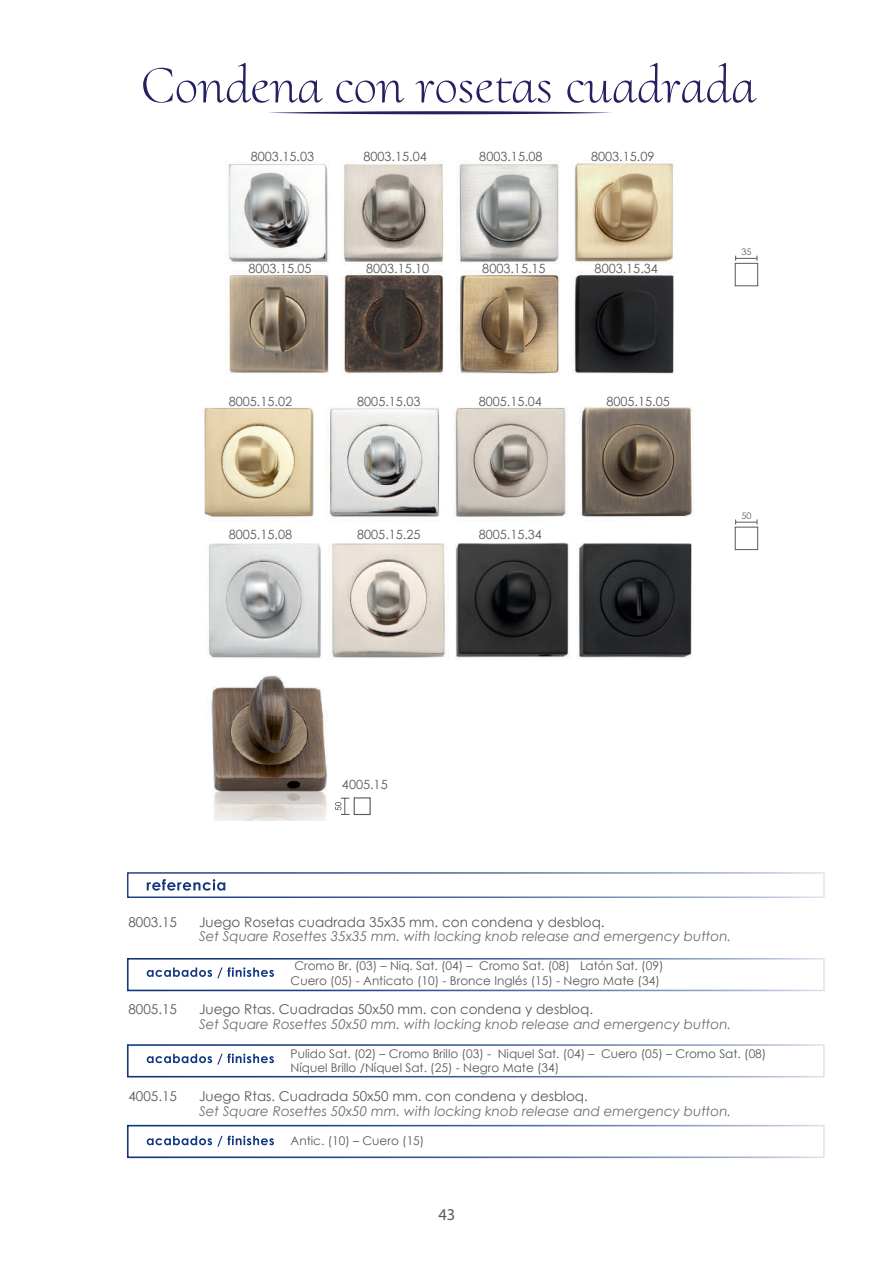
<style>
.page{position:relative;width:894px;height:1264px;background:#fff}
.page>*{position:absolute;margin:0;border:0;box-sizing:border-box;transform-origin:0 0}
.t1{font:300 54px "Cormorant Upright";color:#252161}
.t2{font:16.5px "Myriad Pro";color:#57585a}
.t3{font:italic 13.5px "Century Gothic";color:#6c6d70}
.t4{font:13.5px "Century Gothic";color:#57585a}
.t5{font:12.75px "Century Gothic";color:#57585a}
.t6{font:12px/14.5px "Century Gothic";color:#57585a;text-align:center}
.t7{font:9px "Century Gothic";color:#57585a}
</style>
<div class="page">
<svg style="left:268px;top:111px;width:344px;height:3px"></svg>
<img style="left:204px;top:406px;width:490px;height:113px">
<img style="left:228px;top:162px;width:447px;height:213px">
<div style="left:127px;top:957px;width:697px;height:34px;border:2px solid #11367e"></div>
<svg style="left:147px;top:879px;width:78px;height:11px"></svg>
<svg style="left:147px;top:967px;width:127px;height:11px"></svg>
<div style="left:127px;top:1044px;width:697px;height:33px;border:2px solid #11367e"></div>
<svg style="left:147px;top:1053px;width:127px;height:11px"></svg>
<svg style="left:147px;top:1135px;width:127px;height:11px"></svg>
<svg style="left:335px;top:797px;width:14px;height:18px"></svg>
<div style="left:353px;top:797px;width:17px;height:18px;border:1px solid #57585a"></div>
<img style="left:211px;top:675px;width:117px;height:145px">
<svg style="left:735px;top:255px;width:22px;height:6px"></svg>
<div style="left:734px;top:263px;width:24px;height:23px;border:1px solid #57585a"></div>
<svg style="left:735px;top:519px;width:22px;height:5px"></svg>
<div style="left:734px;top:526px;width:24px;height:24px;border:1px solid #57585a"></div>
<img style="left:208px;top:542px;width:484px;height:117px">
<h1 class="t1" style="left:141px;top:53px;width:616px">Condena con rosetas cuadrada</h1>
<p class="t5" style="left:251px;top:148px;width:65px">8003.15.03</p>
<p class="t5" style="left:363px;top:148px;width:65px">8003.15.04</p>
<p class="t5" style="left:479px;top:148px;width:65px">8003.15.08</p>
<p class="t5" style="left:591px;top:148px;width:65px">8003.15.09</p>
<p class="t5" style="left:248px;top:260px;width:65px">8003.15.05</p>
<p class="t5" style="left:366px;top:260px;width:65px">8003.15.10</p>
<p class="t5" style="left:482px;top:260px;width:65px">8003.15.15</p>
<p class="t5" style="left:594px;top:260px;width:65px">8003.15.34</p>
<p class="t5" style="left:229px;top:393px;width:65px">8005.15.02</p>
<p class="t5" style="left:357px;top:393px;width:65px">8005.15.03</p>
<p class="t5" style="left:478px;top:393px;width:65px">8005.15.04</p>
<p class="t5" style="left:606px;top:393px;width:65px">8005.15.05</p>
<p class="t5" style="left:229px;top:526px;width:65px">8005.15.08</p>
<p class="t5" style="left:357px;top:526px;width:65px">8005.15.25</p>
<p class="t5" style="left:478px;top:526px;width:65px">8005.15.34</p>
<p class="t7" style="left:741px;top:246px;width:11px">35</p>
<p class="t7" style="left:741px;top:509px;width:11px">50</p>
<p class="t5" style="left:342px;top:775px;width:47px">4005.15</p>
<p class="t4" style="left:128px;top:912px;width:50px">8003.15</p>
<p class="t4" style="left:199px;top:912px;width:407px">Juego Rosetas cuadrada 35x35 mm. con condena y desbloq.</p>
<p class="t3" style="left:199px;top:928px;width:533px">Set Square Rosettes 35x35 mm. with locking knob release and emergency button.</p>
<p class="t6" style="left:290px;top:958px;width:374px">Cromo Br. (03) – Niq. Sat. (04) – Cromo Sat. (08) Latón Sat. (09)<br>Cuero (05) - Anticato (10) - Bronce Inglés (15) - Negro Mate (34)</p>
<p class="t4" style="left:128px;top:999px;width:50px">8005.15</p>
<p class="t4" style="left:199px;top:999px;width:395px">Juego Rtas. Cuadradas 50x50 mm. con condena y desbloq.</p>
<p class="t3" style="left:199px;top:1015px;width:533px">Set Square Rosettes 50x50 mm. with locking knob release and emergency button.</p>
<p class="t6" style="left:290px;top:1045px;width:477px;text-align:left">Pulido Sat. (02) – Cromo Brillo (03) - Niquel Sat. (04) – Cuero (05) – Cromo Sat. (08)<br>Níquel Brillo /Níquel Sat. (25) - Negro Mate (34)</p>
<p class="t4" style="left:128px;top:1086px;width:50px">4005.15</p>
<p class="t4" style="left:199px;top:1086px;width:390px">Juego Rtas. Cuadrada 50x50 mm. con condena y desbloq.</p>
<p class="t3" style="left:199px;top:1102px;width:533px">Set Square Rosettes 50x50 mm. with locking knob release and emergency button.</p>
<p class="t6" style="left:290px;top:1133px;width:135px">Antic. (10) – Cuero (15)</p>
<h2 class="t2" style="left:438px;top:1204px;width:18px">43</h2>
</div>
